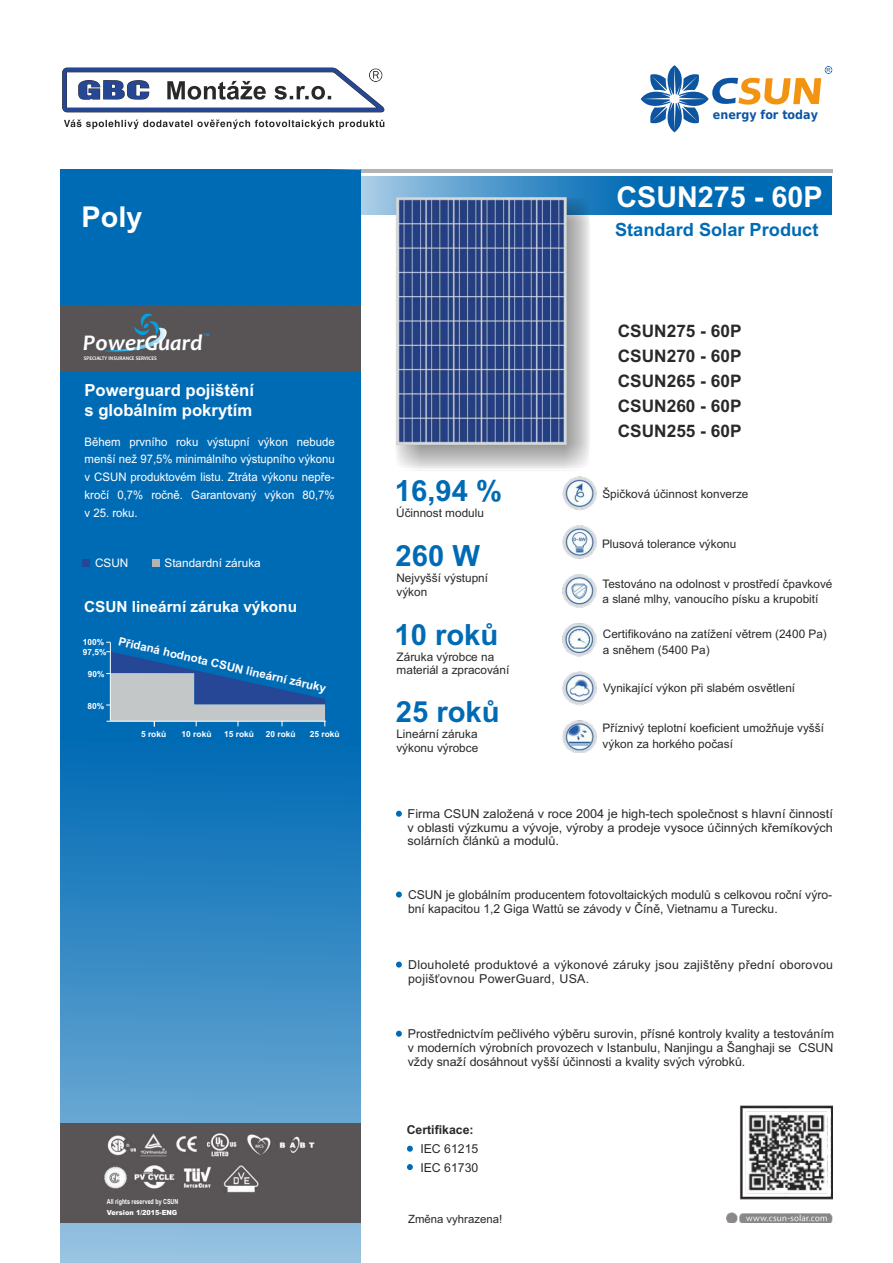
<style>
.page{position:relative;width:893px;height:1263px;background:#fff}
.page>*{position:absolute;margin:0;border:0;box-sizing:border-box;transform-origin:0 0}
.t1{font:700 29.25px "Arial";color:#006bb5}
.t2{font:700 28.8px "Arial";color:#fff}
.t3{font:italic 700 22.5px "Candara";color:#fff}
.t4{font:700 18.15px "Arial";color:#006bb5}
.t5{font:700 17.25px/25px "Arial";color:#292929;text-align:justify}
.t6{font:700 16.65px/19.2px "Arial";color:#fff}
.t7{font:700 15.3px "Arial";color:#fff}
.t8{font:12.3px/14.1px "Arial";color:#292929}
.t9{font:12.3px/13.5px "Arial";color:#292929;text-align:justify;scale:1.04 1}
.t10{font:12.3px/14.1px "Arial";letter-spacing:.02em;color:#292929}
.t11{font:700 12.3px "Arial";color:#292929}
.t12{font:700 12.15px "DejaVu Sans Condensed";color:#0d54a1}
.t13{font:11.85px/13.5px "Arial";color:#292929}
.t14{font:11.85px/17.7px "Arial";color:#fff;text-align:justify}
.t15{font:700 11.7px "Arial";color:#fff}
.t16{font:11.4px "Arial";color:#292929}
.t17{font:700 8.4px/9.8px "Arial";color:#fff}
.t18{font:700 7.05px "Arial Narrow Special G1";color:#fff;scale:.93 1}
.t19{font:900 7.05px "Arial";color:#fff;scale:.93 1}
.t20{font:5.7px "Arial";color:#0d54a1}
.t21{font:700 5.55px "Candara";color:#fff;scale:.93 1}
.t22{font:700 4.05px "Candara";color:#00a1e3;scale:.93 1}
</style>
<div class="page">
<svg style="left:361px;top:176px;width:471px;height:39px;background:#2781c0"></svg>
<hr style="left:360px;top:170px;width:472px;height:3px;background:#b3b3b3">
<svg style="left:396px;top:811px;width:6px;height:6px"></svg>
<svg style="left:60px;top:169px;width:301px;height:1094px;background:#1d7bbc"></svg>
<svg style="left:396px;top:891px;width:6px;height:6px"></svg>
<svg style="left:396px;top:961px;width:6px;height:6px"></svg>
<svg style="left:396px;top:1031px;width:6px;height:6px"></svg>
<div style="left:82px;top:559px;width:8px;height:8px;background:#264796"></div>
<div style="left:152px;top:559px;width:7px;height:8px;background:#b3b3b3"></div>
<hr style="left:110px;top:642px;width:1px;height:79px;background:#fff">
<hr style="left:106px;top:721px;width:220px;height:1px;background:#fff">
<svg style="left:106px;top:651px;width:219px;height:75px;background:#5688b6"></svg>
<div style="left:395px;top:198px;width:195px;height:272px;background:#292929;opacity:.49"></div>
<img style="left:397px;top:197px;width:169px;height:247px">
<img style="left:726px;top:1106px;width:106px;height:117px">
<div style="left:60px;top:306px;width:301px;height:66px;background:#585455"></div>
<svg style="left:103px;top:310px;width:69px;height:44px;background:#576268"></svg>
<img style="left:60px;top:1124px;width:301px;height:98px">
<svg style="left:641px;top:65px;width:191px;height:67px"></svg>
<img style="left:562px;top:477px;width:35px;height:276px">
<svg style="left:407px;top:1146px;width:6px;height:6px"></svg>
<svg style="left:407px;top:1164px;width:6px;height:6px"></svg>
<svg style="left:64px;top:120px;width:320px;height:9px"></svg>
<svg style="left:62px;top:68px;width:323px;height:44px"></svg>
<h2 class="t2" style="left:82px;top:206px;width:62px">Poly</h2>
<p class="t22" style="left:204px;top:333px;width:7px">TM</p>
<h3 class="t3" style="left:83px;top:334px;width:121px">PowerGuard</h3>
<p class="t21" style="left:84px;top:356px;width:80px">SPECIALTY INSURANCE SERVICES</p>
<h3 class="t6" style="left:85px;top:382px;width:171px">Powerguard pojištění s globálním pokrytím</h3>
<p class="t14" style="left:85px;top:434px;width:252px">Během prvního roku výstupní výkon nebude menší než 97,5% minimálního výstupního výkonu v CSUN produktovém listu. Ztráta výkonu nepře&shy;kročí 0,7% ročně. Garantovaný výkon 80,7% v 25. roku.</p>
<p class="t14" style="left:95px;top:555px;width:35px">CSUN</p>
<p class="t14" style="left:164px;top:555px;width:98px">Standardní záruka</p>
<p class="t7" style="left:84px;top:601px;width:214px">CSUN lineární záruka výkonu</p>
<p class="t17" style="left:83px;top:638px;width:25px">100%<br>97,5%</p>
<p class="t17" style="left:88px;top:670px;width:18px">90%</p>
<p class="t17" style="left:88px;top:701px;width:18px">80%</p>
<p class="t15" style="left:120px;top:636px;width:214px;rotate:13deg">Přidaná hodnota CSUN lineární záruky</p>
<p class="t17" style="left:141px;top:730px;width:27px">5 roků</p>
<p class="t17" style="left:182px;top:730px;width:31px">10 roků</p>
<p class="t17" style="left:224px;top:730px;width:31px">15 roků</p>
<p class="t17" style="left:266px;top:730px;width:31px">20 roků</p>
<p class="t17" style="left:310px;top:730px;width:31px">25 roků</p>
<p class="t18" style="left:107px;top:1199px;width:78px">All rights reserved by CSUN</p>
<p class="t19" style="left:107px;top:1210px;width:77px">Version 1/2015-ENG</p>
<p class="t20" style="left:826px;top:68px;width:6px">R</p>
<p class="t12" style="left:713px;top:110px;width:107px">energy for today</p>
<h2 class="t2" style="left:616px;top:186px;width:208px">CSUN275 - 60P</h2>
<h3 class="t4" style="left:615px;top:223px;width:205px">Standard Solar Product</h3>
<h1 class="t1" style="left:395px;top:479px;width:109px">16,94 %</h1>
<p class="t13" style="left:396px;top:507px;width:89px">Účinnost modulu</p>
<h1 class="t1" style="left:396px;top:545px;width:86px">260 W</h1>
<p class="t13" style="left:396px;top:572px;width:93px">Nejvyšší výstupní výkon</p>
<h1 class="t1" style="left:394px;top:624px;width:105px">10 roků</h1>
<p class="t13" style="left:397px;top:651px;width:114px">Záruka výrobce na materiál a zpracování</p>
<h1 class="t1" style="left:396px;top:701px;width:105px">25 roků</h1>
<p class="t13" style="left:396px;top:728px;width:83px">Lineární záruka výkonu výrobce</p>
<h3 class="t5" style="left:618px;top:320px;width:125px">CSUN275 - 60P CSUN270 - 60P CSUN265 - 60P CSUN260 - 60P CSUN255 - 60P</h3>
<p class="t13" style="left:602px;top:488px;width:148px">Špičková účinnost konverze</p>
<p class="t13" style="left:602px;top:538px;width:136px">Plusová tolerance výkonu</p>
<p class="t13" style="left:602px;top:577px;width:231px;line-height:15.8px">Testováno na odolnost v prostředí čpavkové a slané mlhy, vanoucího písku a krupobití</p>
<p class="t13" style="left:603px;top:627px;width:226px;line-height:15.8px">Certifikováno na zatížení větrem (2400 Pa) a sněhem (5400 Pa)</p>
<p class="t13" style="left:603px;top:682px;width:194px">Vynikající výkon při slabém osvětlení</p>
<p class="t13" style="left:603px;top:721px;width:223px;line-height:15.8px">Příznivý teplotní koeficient umožňuje vyšší výkon za horkého počasí</p>
<p class="t9" style="left:408px;top:808px;width:411px">Firma CSUN založená v roce 2004 je high-tech společnost s hlavní činností v oblasti výzkumu a vývoje, výroby a prodeje vysoce účinných křemíkových solárních článků a modulů.</p>
<p class="t8" style="left:408px;top:888px;width:426px">CSUN je globálním producentem fotovoltaických modulů s celkovou roční výro&shy;bní kapacitou 1,2 Giga Wattů se závody v Číně, Vietnamu a Turecku.</p>
<p class="t10" style="left:408px;top:959px;width:426px">Dlouholeté produktové a výkonové záruky jsou zajištěny přední oborovou pojišťovnou PowerGuard, USA.</p>
<p class="t8" style="left:408px;top:1028px;width:428px;text-align:justify">Prostřednictvím pečlivého výběru surovin, přísné kontroly kvality a testováním v moderních výrobních provozech v Istanbulu, Nanjingu a Šanghaji se CSUN vždy snaží dosáhnout vyšší účinnosti a kvality svých výrobků.</p>
<p class="t11" style="left:407px;top:1125px;width:68px">Certifikace:</p>
<p class="t8" style="left:420px;top:1141px;width:60px;line-height:18.6px">IEC 61215<br>IEC 61730</p>
<p class="t16" style="left:408px;top:1214px;width:96px">Změna vyhrazena!</p>
</div>
